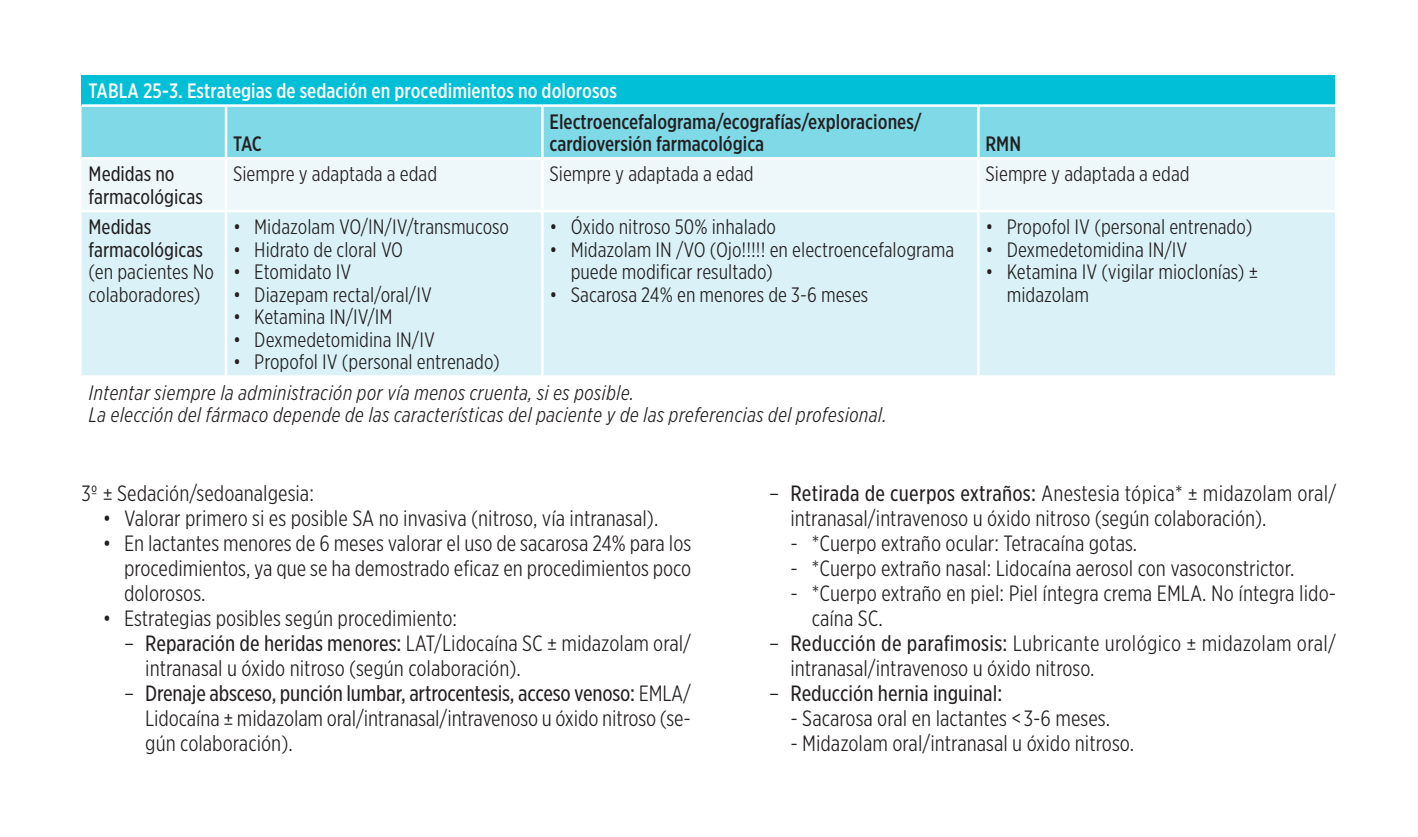
<style>
.page{position:relative;width:1418px;height:837px;background:#fff}
.page>*{position:absolute;margin:0;border:0;box-sizing:border-box;transform-origin:0 0}
.t1{font:300 21.25px/25px "Gotham X Narr S Sm";color:#231f20}
.t2{font:21.25px "Gotham X Narr S Sm";color:#231f20}
.t3{font:300 20px/22.5px "Gotham X Narr S Sm";color:#231f20}
.t4{font:italic 300 20px/22.5px "Gotham X Narr S Sm";color:#231f20}
.t5{font:500 20px/22.5px "Gotham X Narr S Sm";color:#231f20}
.t6{font:500 20px "Gotham X Narr S Sm";color:#fff}
.t7{font:20px/22.5px "Gotham X Narr S Sm";color:#231f20}
.s1{font-weight:400}
.s2{font-style:inherit}
.s3{font-weight:300}
</style>
<div class="page">
<div style="left:81px;top:75px;width:1254px;height:30px;background:#00bfd7"></div>
<div style="left:81px;top:107px;width:1254px;height:50px;background:#80d9e7"></div>
<div style="left:82px;top:160px;width:1253px;height:50px;background:#eef8fb"></div>
<div style="left:81px;top:212px;width:1254px;height:163px;background:#daf2f7"></div>
<hr style="left:225px;top:107px;width:2px;height:50px;background:#fff">
<hr style="left:541px;top:107px;width:2px;height:50px;background:#fff">
<hr style="left:977px;top:107px;width:2px;height:50px;background:#fff">
<hr style="left:225px;top:159px;width:2px;height:51px;background:#fff">
<hr style="left:541px;top:159px;width:2px;height:51px;background:#fff">
<hr style="left:977px;top:159px;width:2px;height:51px;background:#fff">
<hr style="left:225px;top:212px;width:2px;height:163px;background:#fff">
<hr style="left:541px;top:212px;width:2px;height:163px;background:#fff">
<hr style="left:977px;top:212px;width:2px;height:163px;background:#fff">
<hr style="left:81px;top:104px;width:145px;height:3px;background:#fff">
<hr style="left:226px;top:104px;width:316px;height:3px;background:#fff">
<hr style="left:542px;top:104px;width:436px;height:3px;background:#fff">
<hr style="left:978px;top:104px;width:357px;height:3px;background:#fff">
<p class="t6" style="left:89px;top:78px;width:530px">TABLA 25-3. Estrategias de sedación en procedimientos no dolorosos</p>
<p class="t5" style="left:233px;top:132px;width:31px">TAC</p>
<p class="t5" style="left:549px;top:110px;width:374px">Electroencefalograma/ecografías/exploraciones/ cardioversión farmacológica</p>
<p class="t5" style="left:985px;top:132px;width:37px">RMN</p>
<p class="t7" style="left:89px;top:162px;width:116px">Medidas no farmacológicas</p>
<p class="t3" style="left:233px;top:162px;width:206px">Siempre y adaptada a edad</p>
<p class="t3" style="left:549px;top:162px;width:206px">Siempre y adaptada a edad</p>
<p class="t3" style="left:985px;top:162px;width:206px">Siempre y adaptada a edad</p>
<p class="t7" style="left:89px;top:215px;width:116px">Medidas farmacológicas</p>
<p class="t3" style="left:89px;top:260px;width:127px">(en pacientes No colaboradores)</p>
<p class="t3" style="left:549px;top:215px;width:228px">• Óxido nitroso 50% inhalado</p>
<p class="t3" style="left:570px;top:238px;width:385px;text-indent:-21px">• Midazolam IN /VO (Ojo!!!!! en electroencefalograma puede modificar resultado)</p>
<p class="t3" style="left:549px;top:283px;width:320px">• Sacarosa 24% en menores de 3-6 meses</p>
<p class="t3" style="left:233px;top:215px;width:278px">• Midazolam VO/IN/IV/transmucoso</p>
<p class="t3" style="left:233px;top:238px;width:172px">• Hidrato de cloral VO</p>
<p class="t3" style="left:233px;top:260px;width:120px">• Etomidato IV</p>
<p class="t3" style="left:233px;top:283px;width:200px">• Diazepam rectal/oral/IV</p>
<p class="t3" style="left:233px;top:305px;width:161px">• Ketamina IN/IV/IM</p>
<p class="t3" style="left:233px;top:328px;width:203px">• Dexmedetomidina IN/IV</p>
<p class="t3" style="left:233px;top:350px;width:268px">• Propofol IV (personal entrenado)</p>
<p class="t3" style="left:985px;top:215px;width:268px">• Propofol IV (personal entrenado)</p>
<p class="t3" style="left:985px;top:238px;width:203px">• Dexmedetomidina IN/IV</p>
<p class="t3" style="left:1006px;top:260px;width:253px;text-indent:-21px">• Ketamina IV (vigilar mioclonías) ± midazolam</p>
<p class="t4" style="left:89px;top:380px;width:799px">Intentar siempre la administración por vía menos cruenta, si es posible.<br>La elección del fármaco depende de las características del paciente y de las preferencias del profesional.</p>
<p class="t1" style="left:81px;top:480px;width:234px">3º ± Sedación/sedoanalgesia:</p>
<p class="t1" style="left:103px;top:505px;width:557px">• Valorar primero si es posible SA no invasiva (nitroso, vía intranasal).</p>
<p class="t1" style="left:124px;top:530px;width:569px;text-align:justify;text-indent:-21px">• En lactantes menores de 6 meses valorar el uso de sacarosa 24% para los procedimientos, ya que se ha demostrado eficaz en procedimientos poco dolorosos.</p>
<p class="t1" style="left:103px;top:605px;width:356px">• Estrategias posibles según procedimiento:</p>
<p class="t1" style="left:145px;top:630px;width:547px;text-indent:-21px">– <span class="s1">Reparación de heridas menores:</span> LAT/Lidocaína SC ± midazolam oral/ intranasal u óxido nitroso (según colaboración).</p>
<p class="t1" style="left:145px;top:680px;width:547px;text-align:justify;text-indent:-21px">– <span class="s1">Drenaje absceso, punción lumbar, artrocentesis, acceso venoso:</span> EMLA/ Lidocaína ± midazolam oral/intranasal/intravenoso u óxido nitroso (se&shy;gún colaboración).</p>
<p class="t1" style="left:790px;top:480px;width:547px;text-indent:-21px">– <span class="s1">Retirada de cuerpos extraños:</span> Anestesia tópica* ± midazolam oral/ intranasal/intravenoso u óxido nitroso (según colaboración).</p>
<p class="t1" style="left:790px;top:530px;width:348px"><span class="s2">-</span> *Cuerpo extraño ocular: Tetracaína gotas.</p>
<p class="t1" style="left:790px;top:555px;width:505px"><span class="s2">-</span> *Cuerpo extraño nasal: Lidocaína aerosol con vasoconstrictor.</p>
<p class="t1" style="left:811px;top:580px;width:526px;text-indent:-21px"><span class="s2">-</span> *Cuerpo extraño en piel: Piel íntegra crema EMLA. No íntegra lido&shy;caína SC.</p>
<p class="t1" style="left:790px;top:630px;width:547px;text-indent:-21px">– <span class="s1">Reducción de parafimosis:</span> Lubricante urológico ± midazolam oral/ intranasal/intravenoso u óxido nitroso.</p>
<p class="t2" style="left:769px;top:679px;width:234px"><span class="s3">–</span> Reducción hernia inguinal:</p>
<p class="t1" style="left:790px;top:705px;width:321px">- Sacarosa oral en lactantes &lt; 3-6 meses.</p>
<p class="t1" style="left:790px;top:730px;width:345px">- Midazolam oral/intranasal u óxido nitroso.</p>
</div>
